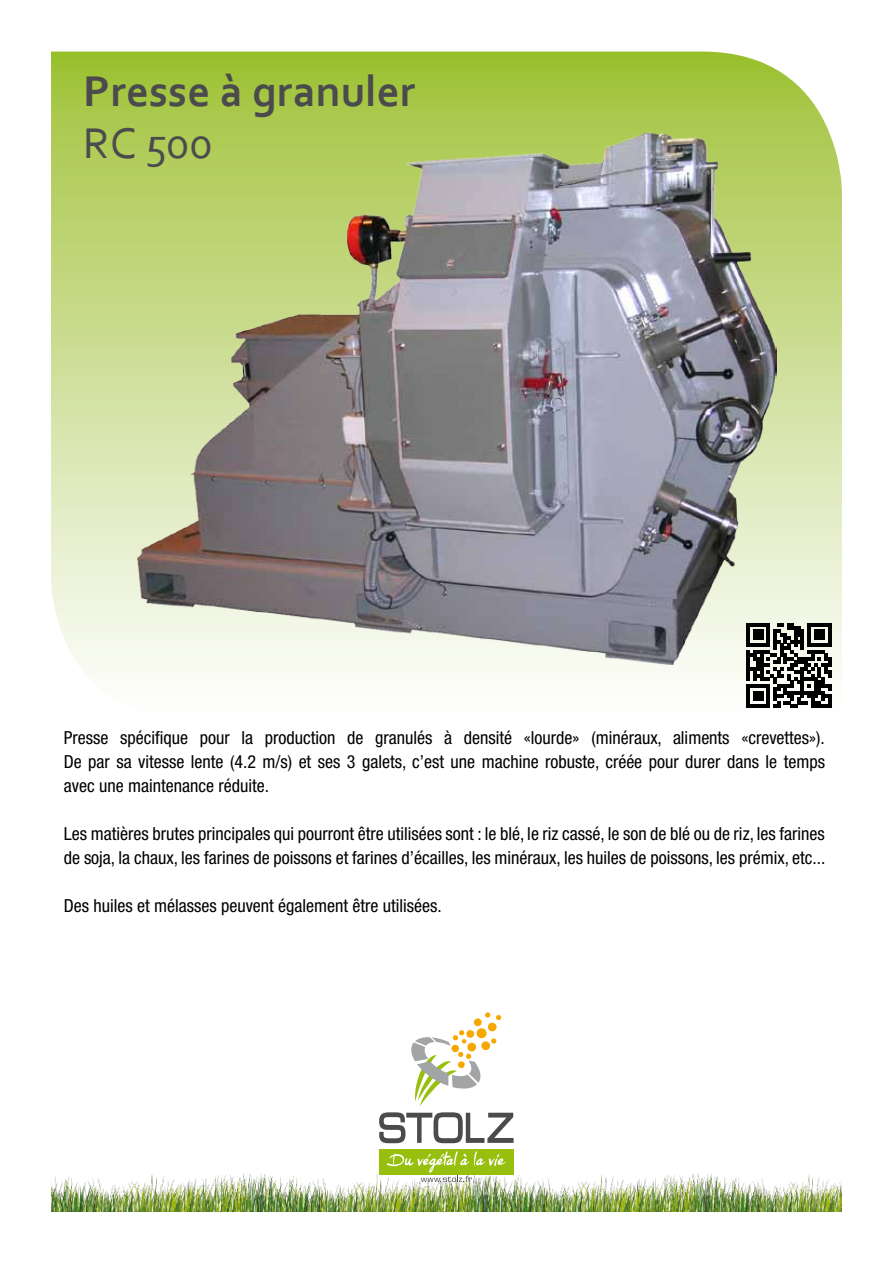
<style>
.page{position:relative;width:893px;height:1263px;background:#fff}
.page>*{position:absolute;margin:0;border:0;box-sizing:border-box;transform-origin:0 0}
.t1{font:700 45px "Corbel";color:#4b4b4d}
.t2{font:45px "Corbel";color:#4b4b4d}
.t3{font:condensed 18px/24px "Helvetica Neue LT Std";color:#000;text-align:justify}
</style>
<div class="page">
<img style="left:51px;top:1173px;width:791px;height:39px">
<svg style="left:51px;top:52px;width:791px;height:656px"></svg>
<svg style="left:746px;top:623px;width:85px;height:85px"></svg>
<svg style="left:379px;top:1112px;width:135px;height:31px"></svg>
<svg style="left:411px;top:1012px;width:90px;height:94px"></svg>
<div style="left:379px;top:1148px;width:135px;height:26px;background:#97bf0d"></div>
<svg style="left:387px;top:1151px;width:119px;height:31px"></svg>
<img style="left:137px;top:133px;width:640px;height:531px">
<h1 class="t1" style="left:83px;top:63px;width:334px">Presse à granuler</h1>
<h1 class="t2" style="left:83px;top:115px;width:131px">RC 500</h1>
<p class="t3" style="left:64px;top:725px;width:763px">Presse spécifique pour la production de granulés à densité «lourde» (minéraux, aliments «crevettes»).<br>De par sa vitesse lente (4.2 m/s) et ses 3 galets, c’est une machine robuste, créée pour durer dans le temps avec une maintenance réduite.</p>
<p class="t3" style="left:64px;top:821px;width:763px">Les matières brutes principales qui pourront être utilisées sont : le blé, le riz cassé, le son de blé ou de riz, les farines de soja, la chaux, les farines de poissons et farines d’écailles, les minéraux, les huiles de poissons, les prémix, etc...</p>
<p class="t3" style="left:64px;top:893px;width:380px">Des huiles et mélasses peuvent également être utilisées.</p>
</div>
